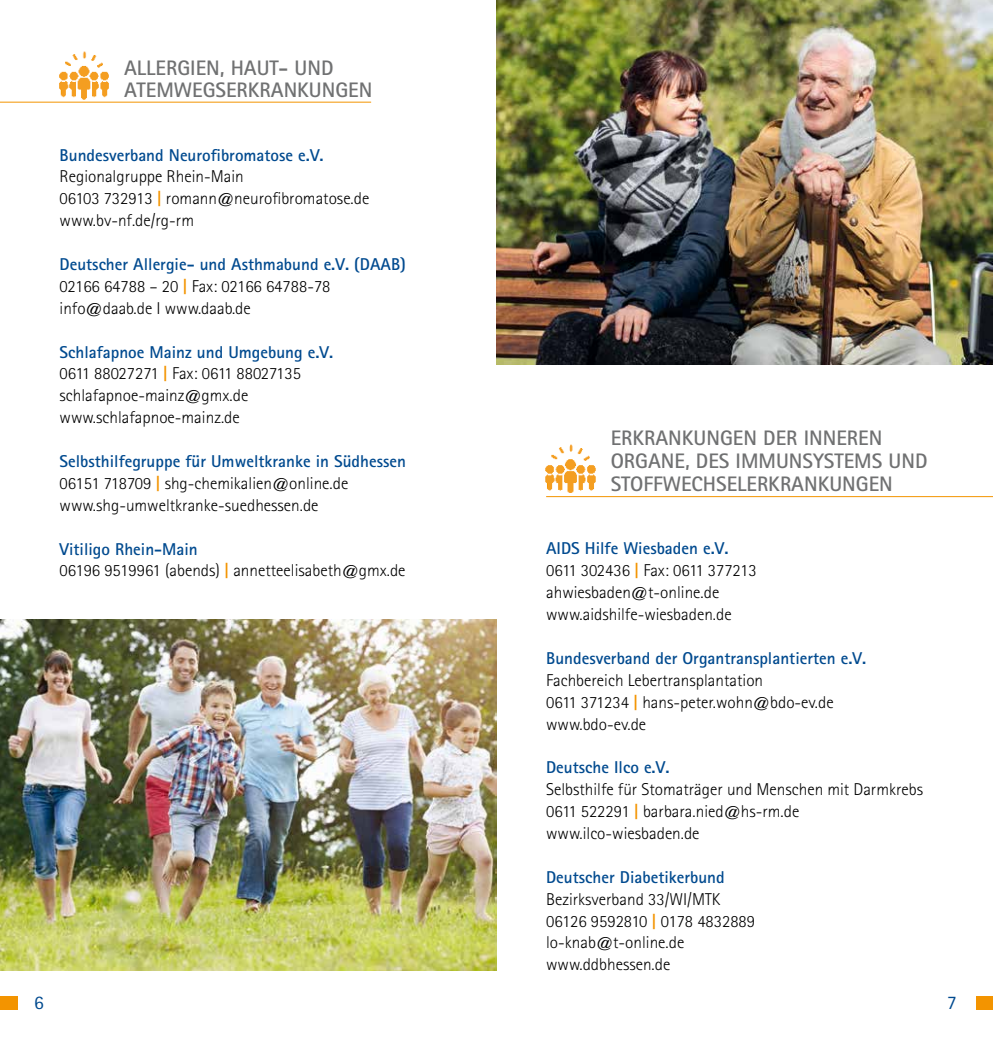
<style>
.page{position:relative;width:993px;height:1042px;background:#fff}
.page>*{position:absolute;margin:0;border:0;box-sizing:border-box;transform-origin:0 0}
.t1{font:700 21px/22.8px "Rotis Sans Serif";color:#707172}
.t2{font:19.25px "Rotis Sans Serif";color:#004a8f}
.t3{font:300 17.15px/21.9px "Rotis Sans Serif";color:#000}
.t4{font:700 17.15px "Rotis Sans Serif";color:#004a8f}
.s1{font-weight:800;color:#f39400}
.s2{font-weight:700;color:#004a8f}
</style>
<div class="page">
<div style="left:0;top:996px;width:17px;height:13px;background:#f39400"></div>
<div style="left:976px;top:996px;width:16px;height:13px;background:#f39400"></div>
<img style="left:0;top:619px;width:496px;height:351px">
<img style="left:496px;top:0;width:496px;height:365px">
<img style="left:49px;top:51px;width:70px;height:51px">
<hr style="left:546px;top:496px;width:446px;height:1px;background:#f39400">
<hr style="left:0;top:102px;width:371px;height:1px;background:#f39400">
<img style="left:545px;top:444px;width:51px;height:48px">
<p class="t1" style="left:124px;top:56px;width:250px">ALLERGIEN, HAUT- UND<br>ATEMWEGSERKRANKUNGEN</p>
<p class="t4" style="left:60px;top:144px;width:265px">Bundesverband Neurofibromatose e.V.</p>
<p class="t3" style="left:60px;top:166px;width:311px">Regionalgruppe Rhein-Main<br>06103 732913 <span class="s1">|</span> romann@neurofibromatose.de www.bv-nf.de/rg-rm</p>
<p class="t3" style="left:60px;top:253px;width:348px"><span class="s2">Deutscher Allergie- und Asthmabund e.V. (DAAB)<br></span>02166 64788 – 20 <span class="s1">|</span> Fax: 02166 64788-78 info@daab.de I www.daab.de</p>
<p class="t3" style="left:60px;top:341px;width:275px"><span class="s2">Schlafapnoe Mainz und Umgebung e.V.<br></span>0611 88027271 <span class="s1">|</span> Fax: 0611 88027135 schlafapnoe-mainz@gmx.de www.schlafapnoe-mainz.de</p>
<p class="t3" style="left:60px;top:450px;width:348px"><span class="s2">Selbsthilfegruppe für Umweltkranke in Südhessen<br></span>06151 718709 <span class="s1">|</span> shg-chemikalien@online.de www.shg-umweltkranke-suedhessen.de</p>
<p class="t3" style="left:60px;top:538px;width:347px"><span class="s2">Vitiligo Rhein-Main<br></span>06196 9519961 (abends) <span class="s1">|</span> annetteelisabeth@gmx.de</p>
<p class="t1" style="left:610px;top:426px;width:318px">ERKRANKUNGEN DER INNEREN<br>ORGANE, DES IMMUNSYSTEMS UND<br>STOFFWECHSELERKRANKUNGEN</p>
<p class="t3" style="left:546px;top:538px;width:212px"><span class="s2">AIDS Hilfe Wiesbaden e.V.<br></span>0611 302436 <span class="s1">|</span> Fax: 0611 377213 ahwiesbaden@t-online.de www.aidshilfe-wiesbaden.de</p>
<p class="t4" style="left:546px;top:647px;width:321px">Bundesverband der Organtransplantierten e.V.</p>
<p class="t3" style="left:546px;top:669px;width:289px">Fachbereich Lebertransplantation<br>0611 371234 <span class="s1">|</span> hans-peter.wohn@bdo-ev.de www.bdo-ev.de</p>
<p class="t4" style="left:546px;top:756px;width:125px">Deutsche Ilco e.V.</p>
<p class="t3" style="left:546px;top:778px;width:378px">Selbsthilfe für Stomaträger und Menschen mit Darmkrebs<br>0611 522291 <span class="s1">|</span> barbara.nied@hs-rm.de www.ilco-wiesbaden.de</p>
<p class="t4" style="left:546px;top:866px;width:180px">Deutscher Diabetikerbund</p>
<p class="t3" style="left:546px;top:888px;width:210px">Bezirksverband 33/WI/MTK<br>06126 9592810 <span class="s1">|</span> 0178 4832889 lo-knab@t-online.de www.ddbhessen.de</p>
<p class="t2" style="left:34px;top:991px;width:11px">6</p>
<p class="t2" style="left:946px;top:991px;width:11px">7</p>
</div>
